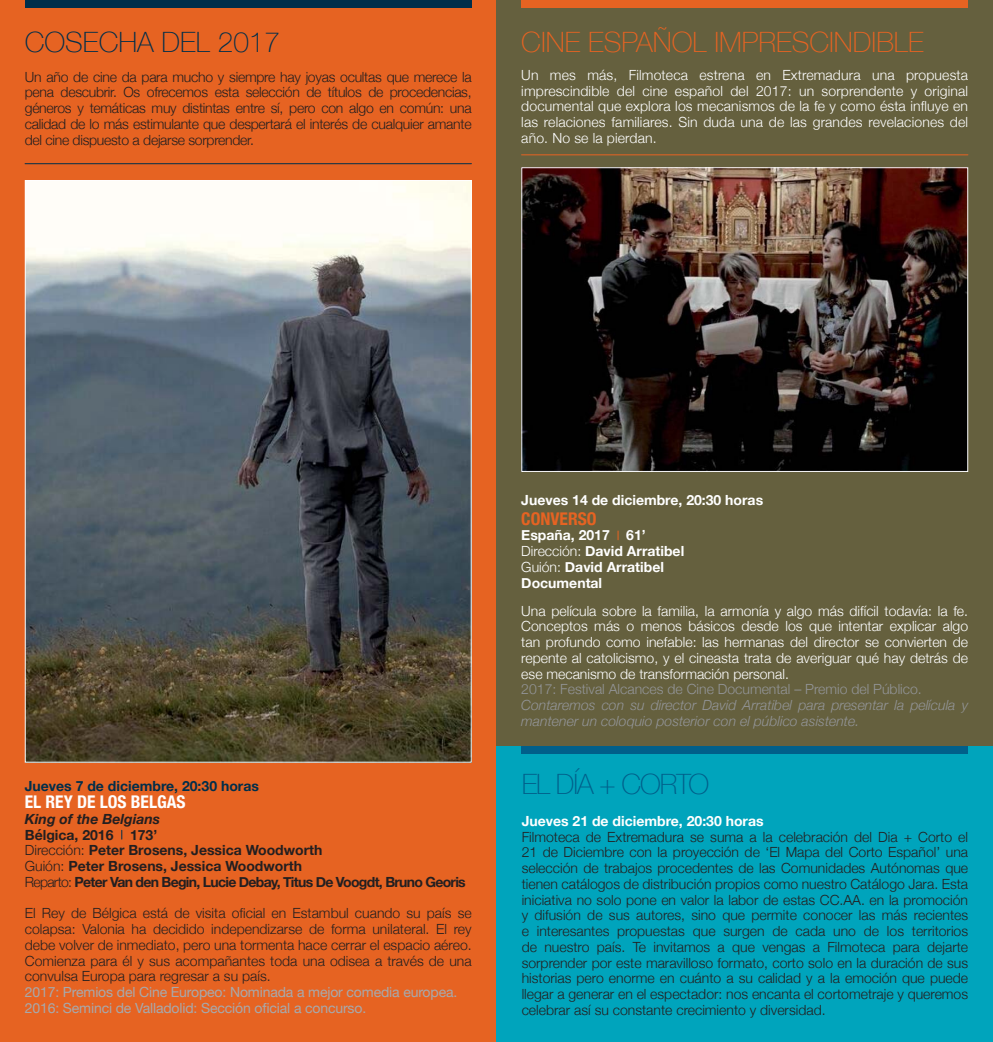
<style>
.page{position:relative;width:993px;height:1042px;background:#fff}
.page>*{position:absolute;margin:0;border:0;box-sizing:border-box;transform-origin:0 0}
.t1{font:100 28px "Helvetica Neue";color:#e66322}
.t2{font:100 28px "Helvetica Neue";color:#002e4a}
.t3{font:100 28px "Helvetica Neue";letter-spacing:-.04em;color:#005f8a}
.t4{font:700 condensed 17.5px "Helvetica Neue";color:#fff}
.t5{font:700 condensed 17.5px "Helvetica Neue";color:#e66322}
.t6{font:300 14px/15.8px "Helvetica Neue";color:#231f20;text-align:justify}
.t7{font:300 14px/15.8px "Helvetica Neue";color:#fff;text-align:justify}
.t8{font:700 14px/15.8px "Helvetica Neue";color:#231f20}
.t9{font:700 14px/15.8px "Helvetica Neue";color:#fff}
.t10{font:italic 300 14px/15.8px "Helvetica Neue";color:#939598}
.t11{font:14px/15.8px "Helvetica Neue";letter-spacing:-.01em;color:#a7a9ac}
.t12{font:300 14px "Helvetica Neue";color:#939598}
.t13{font:700 14px "Helvetica Neue";color:#002e4a}
.t14{font:italic 700 14px "Helvetica Neue";color:#231f20}
.s1{font-weight:300}
</style>
<div class="page">
<div style="left:0;top:0;width:496px;height:1042px;background:#e66322"></div>
<div style="left:496px;top:0;width:496px;height:1042px;background:#65603e"></div>
<div style="left:496px;top:746px;width:496px;height:296px;background:#00a4bc"></div>
<div style="left:521px;top:746px;width:446px;height:7px;background:#005f8a"></div>
<img style="left:523px;top:169px;width:442px;height:301px">
<div style="left:521px;top:167px;width:446px;height:305px;border:1px solid #fff"></div>
<hr style="left:521px;top:155px;width:446px;height:1px;background:#e66322">
<hr style="left:25px;top:163px;width:446px;height:1px;background:#002e4a">
<img style="left:27px;top:182px;width:442px;height:578px">
<div style="left:25px;top:0;width:446px;height:7px;background:#002e4a"></div>
<div style="left:521px;top:0;width:446px;height:7px;background:#e66322"></div>
<h1 class="t2" style="left:25px;top:25px;width:257px">COSECHA DEL 2017</h1>
<p class="t6" style="left:25px;top:68px;width:448px">Un año de cine da para mucho y siempre hay joyas ocultas que merece la pena descubrir. Os ofrecemos esta selección de títulos de procedencias, géneros y temáticas muy distintas entre sí, pero con algo en común: una calidad de lo más estimulante que despertará el interés de cualquier amante del cine dispuesto a dejarse sorprender.</p>
<h1 class="t1" style="left:521px;top:25px;width:404px">CINE ESPAÑOL IMPRESCINDIBLE</h1>
<p class="t7" style="left:521px;top:67px;width:448px">Un mes más, Filmoteca estrena en Extremadura una propuesta imprescindible del cine español del 2017: un sorprendente y original documental que explora los mecanismos de la fe y como ésta influye en las relaciones familiares. Sin duda una de las grandes revelaciones del año. No se la pierdan.</p>
<p class="t13" style="left:25px;top:777px;width:235px">Jueves 7 de diciembre, 20:30 horas</p>
<p class="t4" style="left:25px;top:791px;width:162px">EL REY DE LOS BELGAS</p>
<p class="t14" style="left:25px;top:810px;width:137px">King of the Belgians</p>
<p class="t8" style="left:25px;top:826px;width:442px">Bélgica, 2016 173’<br><span class="s1">Dirección:</span> Peter Brosens, Jessica Woodworth<br><span class="s1">Guión:</span> Peter Brosens, Jessica Woodworth<br><span class="s1">Reparto:</span> Peter Van den Begin, Lucie Debay, Titus De Voogdt, Bruno Georis</p>
<p class="t6" style="left:25px;top:905px;width:448px">El Rey de Bélgica está de visita oficial en Estambul cuando su país se colapsa: Valonia ha decidido independizarse de forma unilateral. El rey debe volver de inmediato, pero una tormenta hace cerrar el espacio aéreo.<br>Comienza para él y sus acompañantes toda una odisea a través de una convulsa Europa para regresar a su país.</p>
<p class="t11" style="left:25px;top:984px;width:434px">2017: Premios del Cine Europeo: Nominada a mejor comedia europea.<br>2016: Seminci de Valladolid: Sección oficial a concurso.</p>
<p class="t9" style="left:521px;top:492px;width:243px">Jueves 14 de diciembre, 20:30 horas</p>
<p class="t5" style="left:521px;top:508px;width:77px">CONVERSO</p>
<p class="t9" style="left:521px;top:527px;width:164px">España, 2017 61’<br><span class="s1">Dirección:</span> David Arratibel<br><span class="s1">Guión:</span> David Arratibel<br>Documental</p>
<p class="t7" style="left:521px;top:602px;width:448px">Una película sobre la familia, la armonía y algo más difícil todavía: la fe.<br>Conceptos más o menos básicos desde los que intentar explicar algo tan profundo como inefable: las hermanas del director se convierten de repente al catolicismo, y el cineasta trata de averiguar qué hay detrás de ese mecanismo de transformación personal.</p>
<p class="t12" style="left:521px;top:681px;width:402px">2017: Festival Alcances de Cine Documental – Premio del Público.</p>
<p class="t10" style="left:521px;top:697px;width:448px">Contaremos con su director David Arratibel para presentar la película y mantener un coloquio posterior con el público asistente.</p>
<h1 class="t3" style="left:521px;top:767px;width:189px">EL DÍA + CORTO</h1>
<p class="t9" style="left:521px;top:812px;width:243px">Jueves 21 de diciembre, 20:30 horas</p>
<p class="t6" style="left:521px;top:828px;width:448px">Filmoteca de Extremadura se suma a la celebración del Dia + Corto el 21 de Diciembre con la proyección de ‘El Mapa del Corto Español’ una selección de trabajos procedentes de las Comunidades Autónomas que tienen catálogos de distribución propios como nuestro Catálogo Jara. Esta iniciativa no solo pone en valor la labor de estas CC.AA. en la promoción y difusión de sus autores, sino que permite conocer las más recientes e interesantes propuestas que surgen de cada uno de los territorios de nuestro país. Te invitamos a que vengas a Filmoteca para dejarte sorprender por este maravilloso formato, corto solo en la duración de sus historias pero enorme en cuánto a su calidad y a la emoción que puede llegar a generar en el espectador: nos encanta el cortometraje y queremos celebrar así su constante crecimiento y diversidad.</p>
</div>
